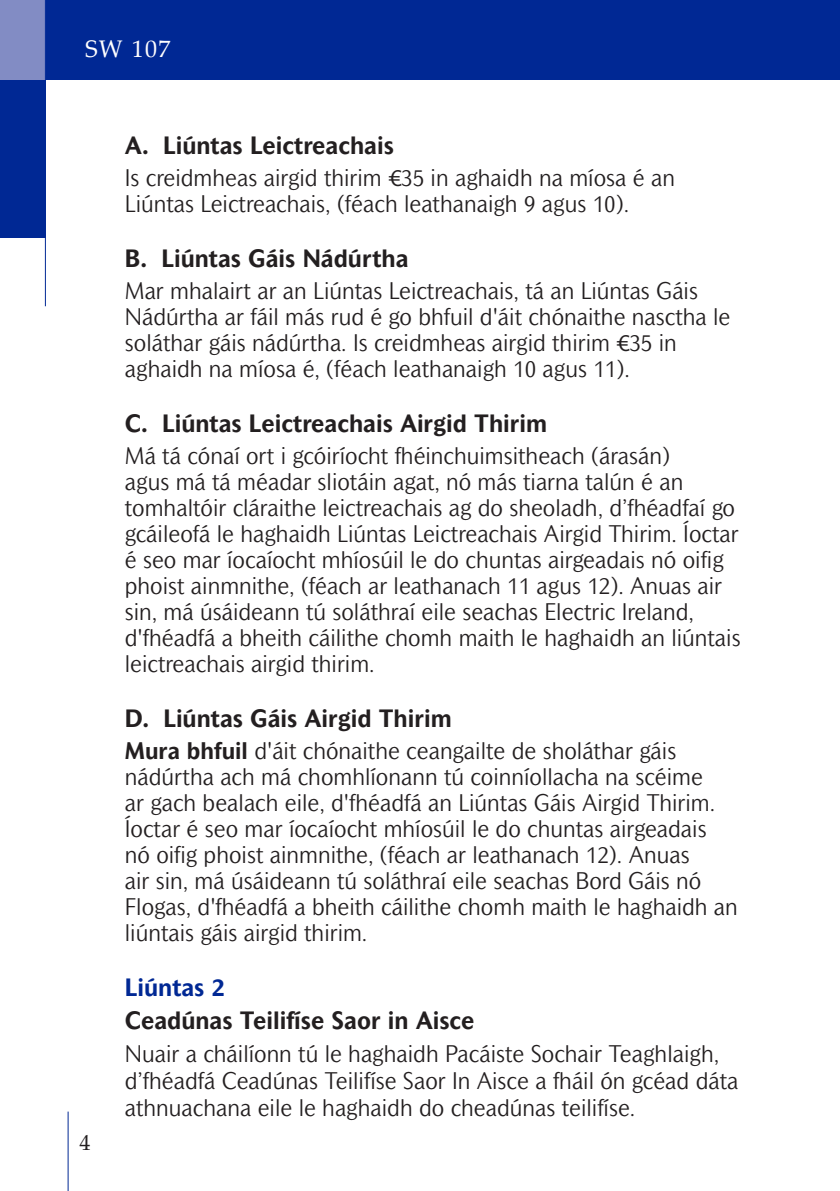
<style>
.page{position:relative;width:840px;height:1191px;background:#fff}
.page>*{position:absolute;margin:0;border:0;box-sizing:border-box;transform-origin:0 0}
.t1{font:700 24px "Mahsuri Sans";color:#231f20}
.t2{font:700 24px "Mahsuri Sans";color:#002894}
.t3{font:24px "Palatino Linotype";color:#fff}
.t4{font:300 23px/26px "Mahsuri Sans";color:#231f20}
.t5{font:22px "Palatino Linotype";color:#231f20}
.s1{font-family:"Meta Standard Life Pro TF Norm";font-weight:400}
.s2{font-weight:700}
</style>
<div class="page">
<div style="left:45px;top:0;width:794px;height:79px;background:#002894"></div>
<div style="left:0;top:79px;width:45px;height:159px;background:#002894"></div>
<hr style="left:68px;top:1111px;width:1px;height:80px;background:#002894">
<div style="left:0;top:0;width:45px;height:79px;background:#828cc4"></div>
<hr style="left:45px;top:0;width:1px;height:306px;background:#002894">
<p class="t3" style="left:85px;top:40px;width:87px">SW 107</p>
<p class="t5" style="left:79px;top:1134px;width:12px">4</p>
<p class="t1" style="left:125px;top:136px;width:270px">A. Liúntas Leictreachais</p>
<p class="t4" style="left:125px;top:166px;width:551px">Is creidmheas airgid thirim <span class="s1">€</span>35 in aghaidh na míosa é an<br>Liúntas Leictreachais, (féach leathanaigh 9 agus 10).</p>
<p class="t1" style="left:125px;top:249px;width:285px">B. Liúntas Gáis Nádúrtha</p>
<p class="t4" style="left:125px;top:279px;width:606px">Mar mhalairt ar an Liúntas Leictreachais, tá an Liúntas Gáis Nádúrtha ar fáil más rud é go bhfuil d'áit chónaithe nasctha le soláthar gáis nádúrtha. Is creidmheas airgid thirim <span class="s1">€</span>35 in aghaidh na míosa é, (féach leathanaigh 10 agus 11).</p>
<p class="t1" style="left:125px;top:415px;width:423px">C. Liúntas Leictreachais Airgid Thirim</p>
<p class="t4" style="left:125px;top:444px;width:617px">Má tá cónaí ort i gcóiríocht fhéinchuimsitheach (árasán)<br>agus má tá méadar sliotáin agat, nó más tiarna talún é an tomhaltóir cláraithe leictreachais ag do sheoladh, d’fhéadfaí go gcáileofá le haghaidh Liúntas Leictreachais Airgid Thirim. Íoctar é seo mar íocaíocht mhíosúil le do chuntas airgeadais nó oifig phoist ainmnithe, (féach ar leathanach 11 agus 12). Anuas air sin, má úsáideann tú soláthraí eile seachas Electric Ireland, d'fhéadfá a bheith cáilithe chomh maith le haghaidh an liúntais leictreachais airgid thirim.</p>
<p class="t1" style="left:125px;top:710px;width:328px">D. Liúntas Gáis Airgid Thirim</p>
<p class="t4" style="left:125px;top:739px;width:614px"><span class="s2">Mura bhfuil</span> d'áit chónaithe ceangailte de sholáthar gáis nádúrtha ach má chomhlíonann tú coinníollacha na scéime<br>ar gach bealach eile, d'fhéadfá an Liúntas Gáis Airgid Thirim.<br>Íoctar é seo mar íocaíocht mhíosúil le do chuntas airgeadais<br>nó oifig phoist ainmnithe, (féach ar leathanach 12). Anuas<br>air sin, má úsáideann tú soláthraí eile seachas Bord Gáis nó Flogas, d'fhéadfá a bheith cáilithe chomh maith le haghaidh an liúntais gáis airgid thirim.</p>
<p class="t2" style="left:125px;top:979px;width:101px">Liúntas 2</p>
<p class="t1" style="left:125px;top:1011px;width:351px">Ceadúnas Teilifíse Saor in Aisce</p>
<p class="t4" style="left:125px;top:1041px;width:614px;line-height:27px">Nuair a cháilíonn tú le haghaidh Pacáiste Sochair Teaghlaigh, d’fhéadfá Ceadúnas Teilifíse Saor In Aisce a fháil ón gcéad dáta athnuachana eile le haghaidh do cheadúnas teilifíse.</p>
</div>
